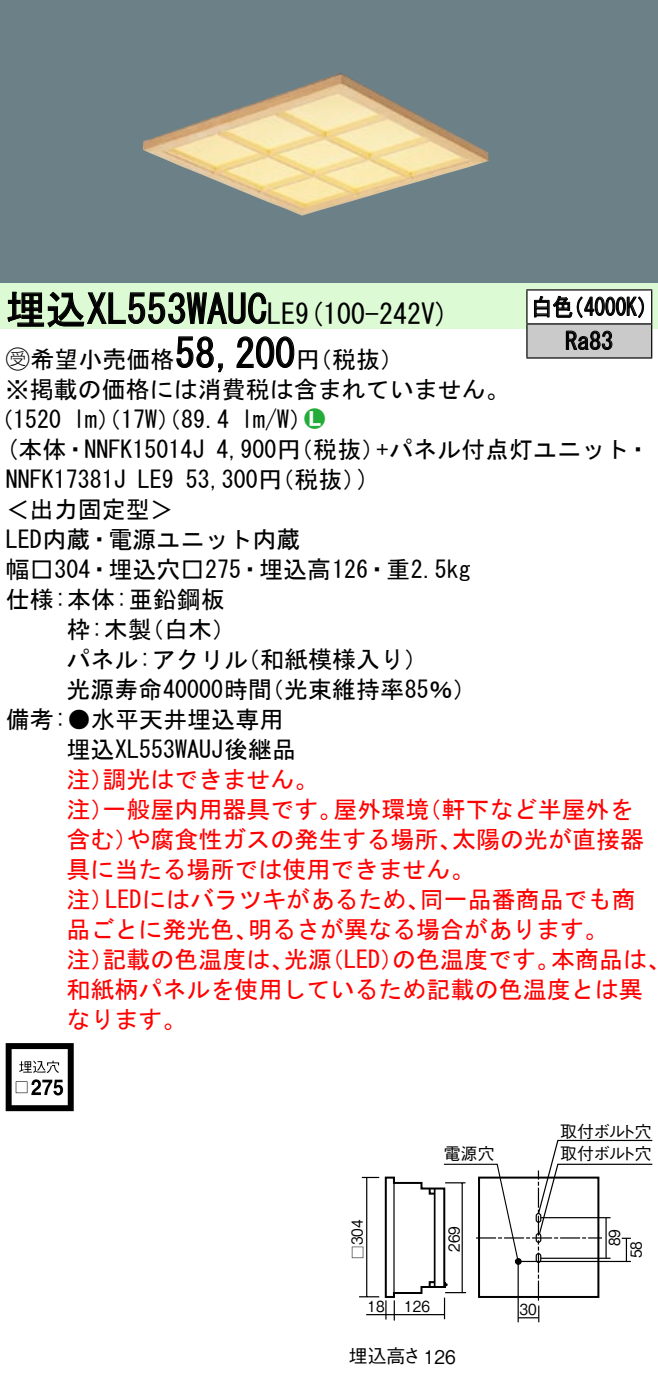
<style>
.page{position:relative;width:658px;height:1388px;background:#fff}
.page>*{position:absolute;margin:0;border:0;box-sizing:border-box;transform-origin:0 0}
.t1{font:40px "MS Gothic";color:#000}
.t2{font:28px "MS Gothic";color:#000}
.t3{font:24px/30.4px "MS Gothic";color:#000}
.t4{font:24px/30px "MS Gothic";color:#f00}
.t5{font:24px/34px "MS Gothic";color:#000;scale:.88 1}
.t6{font:24px "Ford Classification 1";color:#23ac38}
.t7{font:18.8px "Gothic BBB Pro Medium 90 pv RKSJ H";color:#000}
.t8{font:17.2px/22.8px "Gothic BBB Pro Medium 90 pv RKSJ H";letter-spacing:-.105em;color:#000}
.t9{font:17.2px "Gothic BBB Pro Medium 90 pv RKSJ H";letter-spacing:-.075em;color:#000}
.t10{font:15.2px/21.6px "Gothic BBB Pro Medium 90 pv RKSJ H";color:#000;scale:.9 1}
.t11{font:13.2px "Gothic BBB Pro Medium 90 pv RKSJ H";color:#000}
.s1{font-size:28px}
.s2{font-family:"Ford Classification 1"}
.s3{color:#fff}
</style>
<div class="page">
<div style="left:0;top:0;width:658px;height:283px;background:#6c8087"></div>
<img style="left:143px;top:73px;width:346px;height:143px">
<div style="left:0;top:283px;width:658px;height:46px;background:#dcfad4"></div>
<svg style="left:7px;top:291px;width:260px;height:37px"></svg>
<svg style="left:176px;top:336px;width:47px;height:37px"></svg>
<svg style="left:236px;top:336px;width:59px;height:32px"></svg>
<svg style="left:6px;top:1043px;width:68px;height:68px"></svg>
<div style="left:527px;top:290px;width:124px;height:34px;background:#fff"></div>
<div style="left:527px;top:324px;width:124px;height:34px;background:#cacaca"></div>
<hr style="left:526px;top:289px;width:126px;height:1px;background:#000">
<hr style="left:526px;top:290px;width:1px;height:33px;background:#000">
<hr style="left:651px;top:290px;width:1px;height:33px;background:#000">
<hr style="left:526px;top:323px;width:126px;height:1px;background:#000">
<hr style="left:526px;top:324px;width:1px;height:33px;background:#000">
<hr style="left:651px;top:324px;width:1px;height:33px;background:#000">
<hr style="left:526px;top:357px;width:126px;height:1px;background:#000">
<svg style="left:534px;top:295px;width:110px;height:23px"></svg>
<svg style="left:565px;top:330px;width:47px;height:20px"></svg>
<hr style="left:359px;top:1295px;width:20px;height:2px;background:#000">
<svg style="left:362px;top:1139px;width:290px;height:184px"></svg>
<div style="left:515px;top:1257px;width:6px;height:7px;border:1px solid #000;border-radius:50%"></div>
<h1 class="t1" style="left:6px;top:289px;width:291px">埋込XL553WAUC<span class="s1">LE</span></h1>
<p class="t2" style="left:295px;top:299px;width:155px">(9 100-242 (V</p>
<h1 class="t1" style="left:175px;top:333px;width:121px">58,200</h1>
<p class="t3" style="left:6px;top:344px;width:505px"><span class="s2">B</span>希望小売価格<br>※掲載の価格には消費税は含まれていません。</p>
<p class="t6" style="left:304px;top:406px;width:22px">2<span class="s3">7</span></p>
<p class="t3" style="left:296px;top:344px;width:109px">（円税抜(</p>
<p class="t3" style="left:241px;top:404px;width:73px">l m (W/</p>
<p class="t3" style="left:-11px;top:404px;width:74px">（1520</p>
<p class="t3" style="left:73px;top:404px;width:158px">lm）（17 ）（W 89.4</p>
<p class="t5" style="left:565px;top:290px;width:56px;text-indent:-34px">白色<br>Ra83</p>
<p class="t5" style="left:563px;top:290px;width:110px">（4000 (K</p>
<p class="t3" style="left:6px;top:434px;width:200px">(本体・NNFK15014J</p>
<p class="t3" style="left:216px;top:434px;width:170px">4,900 （円税抜）</p>
<p class="t3" style="left:376px;top:434px;width:275px">+パネル付点灯ユニット・</p>
<p class="t3" style="left:186px;top:464px;width:182px">53,300 （円税抜(</p>
<p class="t3" style="left:357px;top:464px;width:13px">(</p>
<p class="t3" style="left:6px;top:464px;width:121px">NNFK17381J</p>
<p class="t3" style="left:6px;top:494px;width:170px">＜出力固定型&lt;</p>
<p class="t3" style="left:6px;top:524px;width:296px">LED内蔵・電源ユニット内蔵</p>
<p class="t3" style="left:6px;top:554px;width:466px">幅□304・埋込穴□275・埋込高126・重2.5kg</p>
<p class="t3" style="left:6px;top:584px;width:220px">仕様:本体:亜鉛鋼板</p>
<p class="t3" style="left:140px;top:614px;width:97px">（白木(</p>
<p class="t3" style="left:138px;top:464px;width:37px">LE9</p>
<p class="t3" style="left:66px;top:614px;width:87px">枠:木製</p>
<p class="t3" style="left:236px;top:644px;width:193px">（和紙模様入り(</p>
<p class="t3" style="left:66px;top:644px;width:183px">パネル:アクリル</p>
<p class="t3" style="left:66px;top:674px;width:207px">光源寿命40000時間</p>
<p class="t3" style="left:6px;top:704px;width:279px">備考 ●: 水平天井埋込専用</p>
<p class="t3" style="left:66px;top:734px;width:231px">埋込XL553WAUJ後継品</p>
<p class="t4" style="left:102px;top:764px;width:217px">調光はできません。</p>
<p class="t3" style="left:260px;top:674px;width:218px">（光束維持率85％(</p>
<p class="t4" style="left:66px;top:764px;width:49px">注）</p>
<p class="t4" style="left:102px;top:794px;width:241px">一般屋内用器具です。</p>
<p class="t4" style="left:333px;top:794px;width:97px">屋外環境</p>
<p class="t4" style="left:417px;top:794px;width:217px">（軒下など半屋外を</p>
<p class="t4" style="left:66px;top:794px;width:49px">注）</p>
<p class="t4" style="left:126px;top:824px;width:337px">や腐食性ガスの発生する場所、</p>
<p class="t4" style="left:452px;top:824px;width:194px">太陽の光が直接器</p>
<p class="t4" style="left:66px;top:824px;width:73px">含む）</p>
<p class="t4" style="left:66px;top:854px;width:409px">具に当たる場所では使用できません。</p>
<p class="t4" style="left:420px;top:884px;width:217px">同一品番商品でも商</p>
<p class="t4" style="left:105px;top:884px;width:326px">LEDにはバラツキがあるため、</p>
<p class="t4" style="left:66px;top:884px;width:49px">注）</p>
<p class="t4" style="left:66px;top:914px;width:193px">品ごとに発光色、</p>
<p class="t4" style="left:248px;top:914px;width:362px">明るさが異なる場合があります。</p>
<p class="t4" style="left:102px;top:944px;width:193px">記載の色温度は、</p>
<p class="t4" style="left:392px;top:944px;width:170px">の色温度です。</p>
<p class="t4" style="left:551px;top:944px;width:121px">本商品は、</p>
<p class="t4" style="left:66px;top:944px;width:577px">注）<br>和紙柄パネルを使用しているため記載の色温度とは異なります。</p>
<p class="t4" style="left:284px;top:944px;width:49px">光源</p>
<p class="t4" style="left:320px;top:944px;width:85px">（LED）</p>
<p class="t9" style="left:444px;top:1139px;width:53px">電源穴</p>
<p class="t10" style="left:344px;top:1245px;width:30px;rotate:-90deg">304</p>
<p class="t11" style="left:347px;top:1258px;width:15px;rotate:-90deg">□</p>
<p class="t10" style="left:367px;top:1293px;width:21px">18</p>
<p class="t10" style="left:441px;top:1251px;width:30px;rotate:-90deg">269</p>
<p class="t10" style="left:404px;top:1293px;width:30px">126</p>
<p class="t7" style="left:349px;top:1340px;width:108px">埋込高さ 126</p>
<p class="t8" style="left:560px;top:1117px;width:93px">取付ボルト穴取付ボルト穴</p>
<p class="t10" style="left:519px;top:1296px;width:21px">30</p>
<p class="t10" style="left:602px;top:1258px;width:34px;text-indent:12px;rotate:-90deg">89<br>58</p>
</div>
